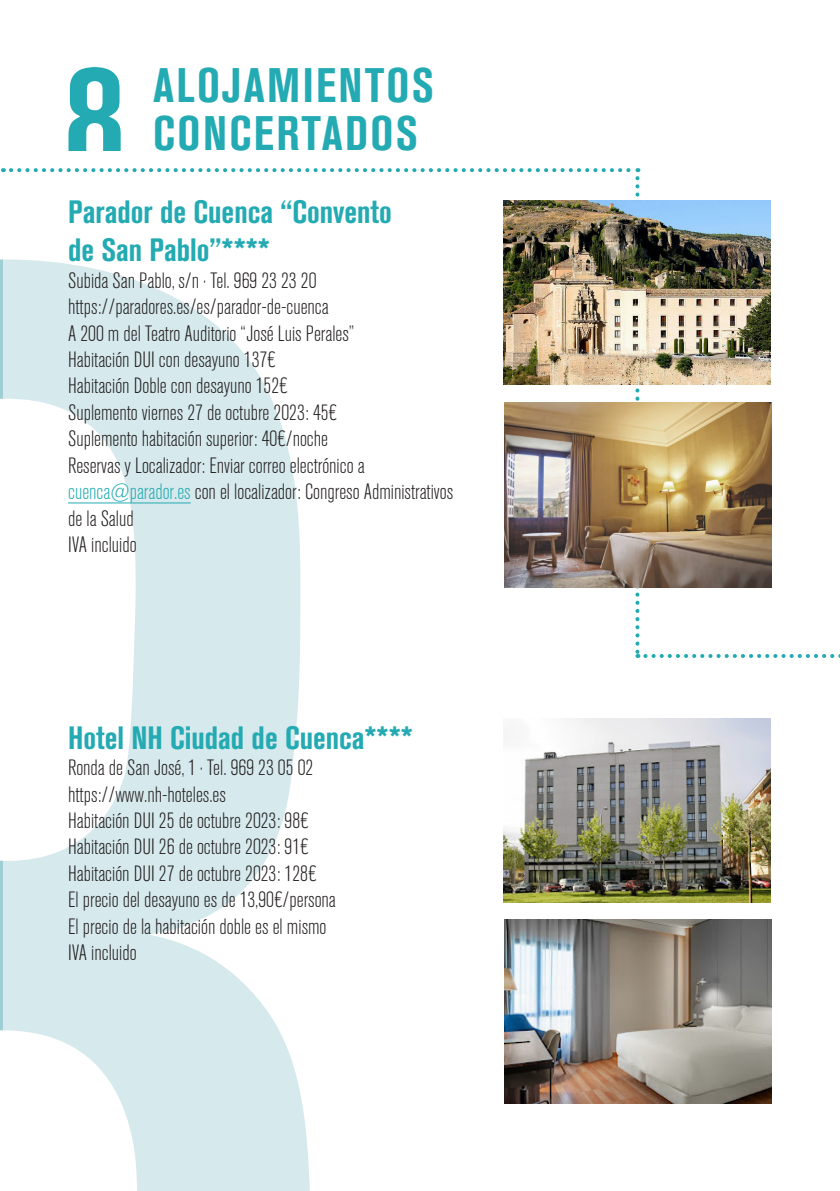
<style>
.page{position:relative;width:840px;height:1191px;background:#fff}
.page>*{position:absolute;margin:0;border:0;box-sizing:border-box;transform-origin:0 0}
.t1{font:154.6px "Akzidenz Grotesk BQ Bd Cnd Alt";color:#23aab2}
.Título_01{font:48px "Akzidenz Grotesk BQ Bd Cnd Alt";letter-spacing:.05em;color:#23aab2}
.t2{font:32px/38.4px "Akzidenz Grotesk BQ Bd Cnd Alt";color:#23aab2}
.t3{font:300 condensed 22px/26.4px "Akzidenz Grotesk BQ";color:#231f20}
.s1{color:#23aab2}
</style>
<div class="page">
<svg style="left:3px;top:259px;width:307px;height:932px;fill:#d6e9ec"></svg>
<svg style="left:0;top:259px;width:3px;height:772px"></svg>
<hr style="left:68px;top:502px;width:123px;height:1px;background:#23aab2">
<img style="left:503px;top:718px;width:267px;height:184px">
<img style="left:504px;top:919px;width:267px;height:184px">
<svg style="left:11px;top:168px;width:627px;height:4px"></svg>
<svg style="left:635px;top:178px;width:4px;height:480px"></svg>
<svg style="left:645px;top:654px;width:195px;height:4px"></svg>
<img style="left:503px;top:200px;width:267px;height:185px">
<img style="left:504px;top:403px;width:267px;height:184px">
<p class="t1" style="left:64px;top:29px;width:63px">8</p>
<p class="Título_01" style="left:153px;top:58px;width:282px">ALOJAMIENTOS</p>
<p class="Título_01" style="left:153px;top:106px;width:266px">CONCERTADOS</p>
<p class="t2" style="left:68px;top:193px;width:325px">Parador de Cuenca “Convento de San Pablo”****</p>
<p class="t3" style="left:68px;top:268px;width:250px">Subida San Pablo, s/n · Tel. 969 23 23 20</p>
<p class="t3" style="left:68px;top:294px;width:262px">https://paradores.es/es/parador-de-cuenca</p>
<p class="t3" style="left:68px;top:320px;width:288px">A 200 m del Teatro Auditorio “José Luis Perales”</p>
<p class="t3" style="left:68px;top:347px;width:209px">Habitación DUI con desayuno 137€</p>
<p class="t3" style="left:68px;top:373px;width:221px">Habitación Doble con desayuno 152€</p>
<p class="t3" style="left:68px;top:400px;width:270px">Suplemento viernes 27 de octubre 2023: 45€</p>
<p class="t3" style="left:68px;top:426px;width:261px">Suplemento habitación superior: 40€/noche</p>
<p class="t3" style="left:68px;top:452px;width:386px">Reservas y Localizador: Enviar correo electrónico a <span class="s1">cuenca@parador.es</span> con el localizador: Congreso Administrativos de la Salud</p>
<p class="t3" style="left:68px;top:532px;width:70px">IVA incluido</p>
<p class="t2" style="left:68px;top:718px;width:346px">Hotel NH Ciudad de Cuenca****</p>
<p class="t3" style="left:68px;top:755px;width:246px">Ronda de San José, 1 · Tel. 969 23 05 02</p>
<p class="t3" style="left:68px;top:781px;width:159px">https://www.nh-hoteles.es</p>
<p class="t3" style="left:68px;top:808px;width:242px">Habitación DUI 25 de octubre 2023: 98€</p>
<p class="t3" style="left:68px;top:834px;width:242px">Habitación DUI 26 de octubre 2023: 91€</p>
<p class="t3" style="left:68px;top:860px;width:250px">Habitación DUI 27 de octubre 2023: 128€</p>
<p class="t3" style="left:68px;top:887px;width:269px">El precio del desayuno es de 13,90€/persona</p>
<p class="t3" style="left:68px;top:913px;width:260px">El precio de la habitación doble es el mismo</p>
<p class="t3" style="left:68px;top:940px;width:70px">IVA incluido</p>
</div>
